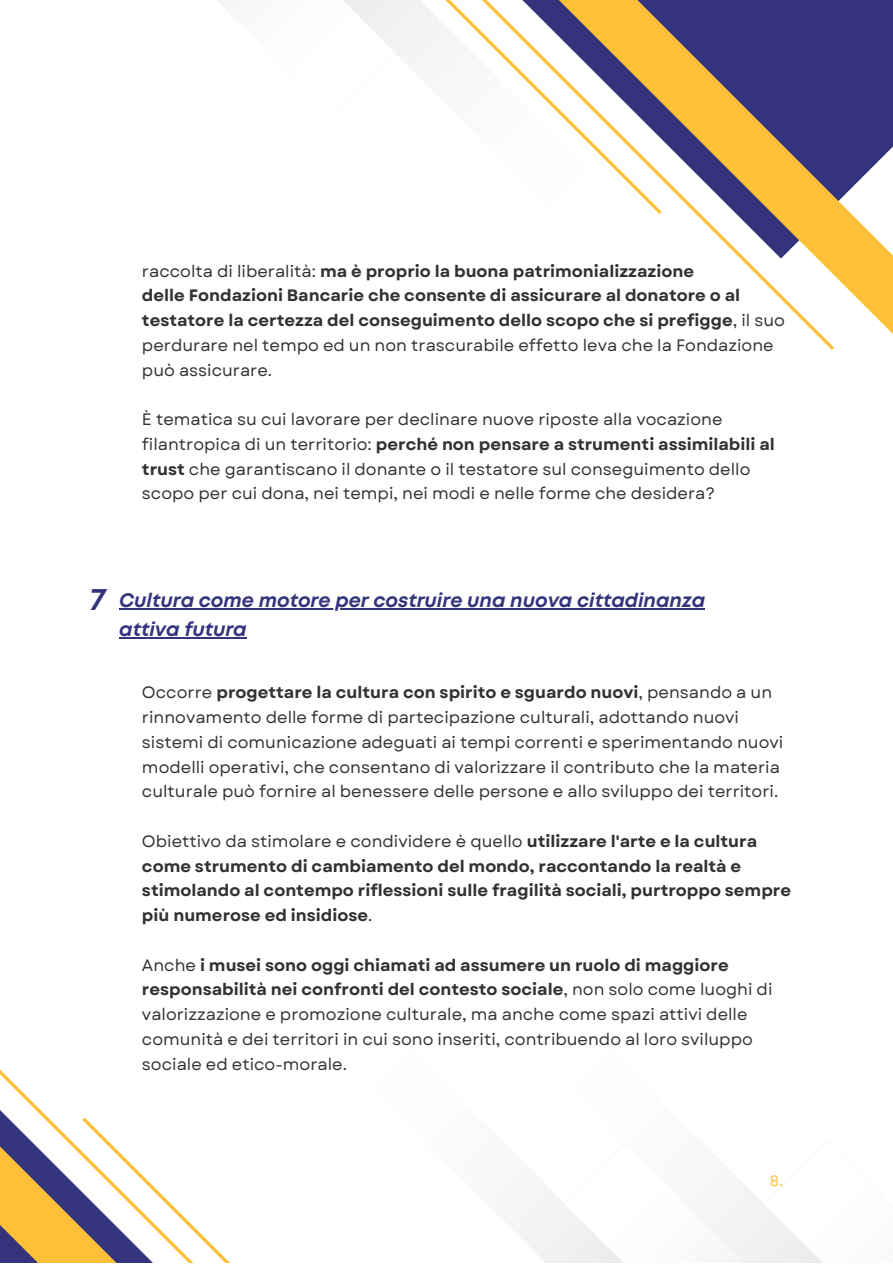
<style>
.page{position:relative;width:893px;height:1264px;background:#fff}
.page>*{position:absolute;margin:0;border:0;box-sizing:border-box;transform-origin:0 0}
.t1{font:italic 700 31.5px "Mont";color:#34347d}
.t2{font:italic 700 19.5px/29.2px "Mont";color:#34347d}
.t3{font:16.5px/24.8px "Garet";color:#323232}
.t4{font:700 16.5px/24.8px "Garet";color:#323232}
.t5{font:15px "Garet";color:#fcc138}
.s1{font-weight:400}
.s2{font-weight:700}
</style>
<div class="page">
<svg style="left:401px;top:0;width:491px;height:350px"></svg>
<svg style="left:0;top:1069px;width:229px;height:193px"></svg>
<hr style="left:119px;top:608px;width:586px;height:1px;background:#34347d">
<hr style="left:119px;top:637px;width:128px;height:1px;background:#34347d">
<p class="t4" style="left:142px;top:258px;width:644px"><span class="s1">raccolta di liberalità:</span> ma è proprio la buona patrimonializzazione<br>delle Fondazioni Bancarie che consente di assicurare al donatore o al testatore la certezza del conseguimento dello scopo che si prefigge<span class="s1">, il suo perdurare nel tempo ed un non trascurabile effetto leva che la Fondazione può assicurare.</span></p>
<p class="t3" style="left:142px;top:407px;width:634px">È tematica su cui lavorare per declinare nuove riposte alla vocazione filantropica di un territorio: <span class="s2">perché non pensare a strumenti assimilabili al trust</span> che garantiscano il donante o il testatore sul conseguimento dello scopo per cui dona, nei tempi, nei modi e nelle forme che desidera?</p>
<h1 class="t1" style="left:89px;top:587px;width:18px">7</h1>
<p class="t2" style="left:119px;top:587px;width:587px">Cultura come motore per costruire una nuova cittadinanza attiva futura</p>
<p class="t3" style="left:142px;top:680px;width:642px">Occorre <span class="s2">progettare la cultura con spirito e sguardo nuovi</span>, pensando a un rinnovamento delle forme di partecipazione culturali, adottando nuovi sistemi di comunicazione adeguati ai tempi correnti e sperimentando nuovi modelli operativi, che consentano di valorizzare il contributo che la materia culturale può fornire al benessere delle persone e allo sviluppo dei territori.</p>
<p class="t4" style="left:142px;top:828px;width:650px"><span class="s1">Obiettivo da stimolare e condividere è quello</span> utilizzare l'arte e la cultura come strumento di cambiamento del mondo, raccontando la realtà e stimolando al contempo riflessioni sulle fragilità sociali, purtroppo sempre più numerose ed insidiose<span class="s1">.</span></p>
<p class="t3" style="left:142px;top:952px;width:632px">Anche <span class="s2">i musei sono oggi chiamati ad assumere un ruolo di maggiore responsabilità nei confronti del contesto sociale</span>, non solo come luoghi di valorizzazione e promozione culturale, ma anche come spazi attivi delle comunità e dei territori in cui sono inseriti, contribuendo al loro sviluppo sociale ed etico-morale.</p>
<p class="t5" style="left:769px;top:1169px;width:15px">8.</p>
</div>
